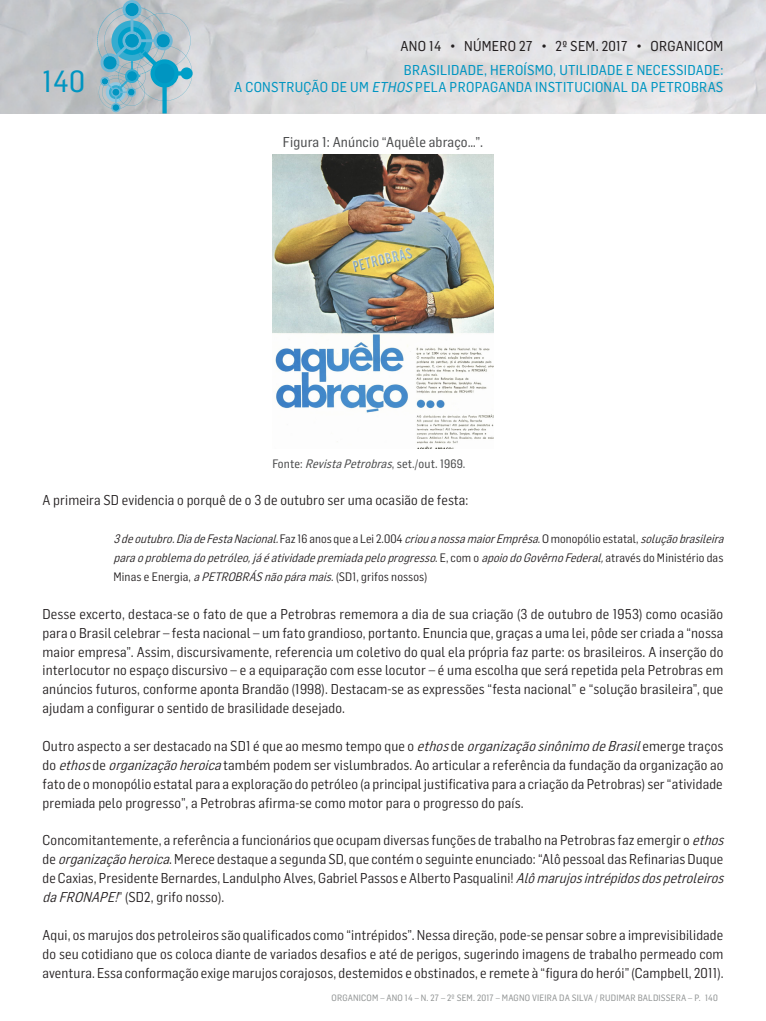
<style>
.page{position:relative;width:766px;height:1021px;background:#fff}
.page>*{position:absolute;margin:0;border:0;box-sizing:border-box;transform-origin:0 0}
.t1{font:30px "Flama Semicondensed Basic";color:#0095c1}
.Texto{font:14px/18.9px "Flama Semicondensed";letter-spacing:.01em;color:#231f20;text-align:justify}
.t2{font:14px "Flama Semicondensed Basic";letter-spacing:.02em;color:#0095c1}
.t3{font:14px "Flama Semicondensed Basic";letter-spacing:.02em;color:#231f20}
.Tab_Fig_titulo{font:14px "Flama Semicondensed Basic";letter-spacing:.01em;color:#4b4c4d}
.citação{font:italic 12px/18.9px "Flama Semicondensed";color:#231f20}
.Tab_Fig_fonte{font:12px "Flama Semicondensed Basic";letter-spacing:.01em;color:#4b4c4d}
.t4{font:9px "Flama Semicondensed Basic";letter-spacing:.02em;color:#929595}
.s1{font-style:italic}
.s2{font-style:normal}
</style>
<div class="page">
<img style="left:0;top:0;width:765px;height:113px">
<svg style="left:97px;top:0;width:95px;height:113px;background:#8ab9c8"></svg>
<img style="left:272px;top:155px;width:222px;height:294px">
<p class="t3" style="left:400px;top:37px;width:324px">ANO 14 • NÚMERO 27 • 2º SEM. 2017 • ORGANICOM</p>
<p class="t2" style="left:404px;top:61px;width:321px">BRASILIDADE, HEROÍSMO, UTILIDADE E NECESSIDADE:</p>
<h1 class="t1" style="left:43px;top:62px;width:44px">140</h1>
<p class="t2" style="left:234px;top:78px;width:490px">A CONSTRUÇÃO DE UM <span class="s1">ETHOS</span> PELA PROPAGANDA INSTITUCIONAL DA PETROBRAS</p>
<p class="Tab_Fig_titulo" style="left:283px;top:132px;width:201px">Figura 1: Anúncio “Aquêle abraço…”.</p>
<p class="Tab_Fig_fonte" style="left:272px;top:455px;width:194px">Fonte: <span class="s1">RevistaPetrobras</span>, set./out. 1969.</p>
<p class="Texto" style="left:43px;top:490px;width:427px">A primeira SD evidencia o porquê de o 3 de outubro ser uma ocasião de festa:</p>
<p class="citação" style="left:113px;top:529px;width:615px">3deoutubro.DiadeFestaNacional.<span class="s2">F a z 1 6 a n o s q u e a L e i 2 . 0 0 4</span> criouanossamaiorEmprêsa<span class="s2">. O m o n o p ó l i o e s t a t a l ,</span> soluçãobrasileira paraoproblemadopetróleo,jáéatividadepremiadapeloprogresso<span class="s2">. E , c o m o</span> apoiodoGovêrnoFederal,<span class="s2">a t r a v é s d o M i n i s t é r i o d a s<br>Minas e Energia,</span> aPETROBRÁSnãopáramais<span class="s2">. (SD1, grifos nossos)</span></p>
<p class="Texto" style="left:43px;top:603px;width:682px">Desse excerto, destaca-se o fato de que a Petrobras rememora a dia de sua criação (3 de outubro de 1953) como ocasião para o Brasil celebrar – festa nacional – um fato grandioso, portanto. Enuncia que, graças a uma lei, pôde ser criada a “nossa maior empresa”. Assim, discursivamente, referencia um coletivo do qual ela própria faz parte: os brasileiros. A inserção do interlocutor no espaço discursivo – e a equiparação com esse locutor – é uma escolha que será repetida pela Petrobras em anúncios futuros, conforme aponta Brandão (1998). Destacam-se as expressões “festa nacional” e “solução brasileira”, que ajudam a configurar o sentido de brasilidade desejado.</p>
<p class="Texto" style="left:43px;top:736px;width:682px">Outro aspecto a ser destacado na SD1 é que ao mesmo tempo que o <span class="s1">ethos</span>de <span class="s1">organizaçãosinônimodeBrasil</span>emerge traços do <span class="s1">ethos</span>de <span class="s1">organizaçãoheroica</span>também podem ser vislumbrados. Ao articular a referência da fundação da organização ao fato de o monopólio estatal para a exploração do petróleo (a principal justificativa para a criação da Petrobras) ser “atividade premiada pelo progresso”, a Petrobras afirma-se como motor para o progresso do país.</p>
<p class="Texto" style="left:43px;top:830px;width:686px;text-align:left">Concomitantemente, a referência a funcionários que ocupam diversas funções de trabalho na Petrobras faz emergir o <span class="s1">ethos </span>de <span class="s1">organizaçãoheroica</span>. Merece destaque a segunda SD, que contém o seguinte enunciado: “Alô pessoal das Refinarias Duque de Caxias, Presidente Bernardes, Landulpho Alves, Gabriel Passos e Alberto Pasqualini! <span class="s1">Alômarujosintrépidosdospetroleiros daFRONAPE!</span>” (SD2, grifo nosso).</p>
<p class="Texto" style="left:43px;top:924px;width:682px">Aqui, os marujos dos petroleiros são qualificados como “intrépidos”. Nessa direção, pode-se pensar sobre a imprevisibilidade do seu cotidiano que os coloca diante de variados desafios e até de perigos, sugerindo imagens de trabalho permeado com aventura. Essa conformação exige marujos corajosos, destemidos e obstinados, e remete à “figura do herói” (Campbell, 2011).</p>
<p class="t4" style="left:331px;top:992px;width:183px">ORGANICOM – ANO 14 – N. 27 – 2º SEM. 2017 – Magno</p>
<p class="t4" style="left:532px;top:992px;width:10px">Vieira</p>
<p class="t4" style="left:559px;top:992px;width:63px">da Silva / Rudimar</p>
<p class="t4" style="left:637px;top:992px;width:26px">Baldissera</p>
<p class="t4" style="left:688px;top:992px;width:31px">– P. 140</p>
</div>
